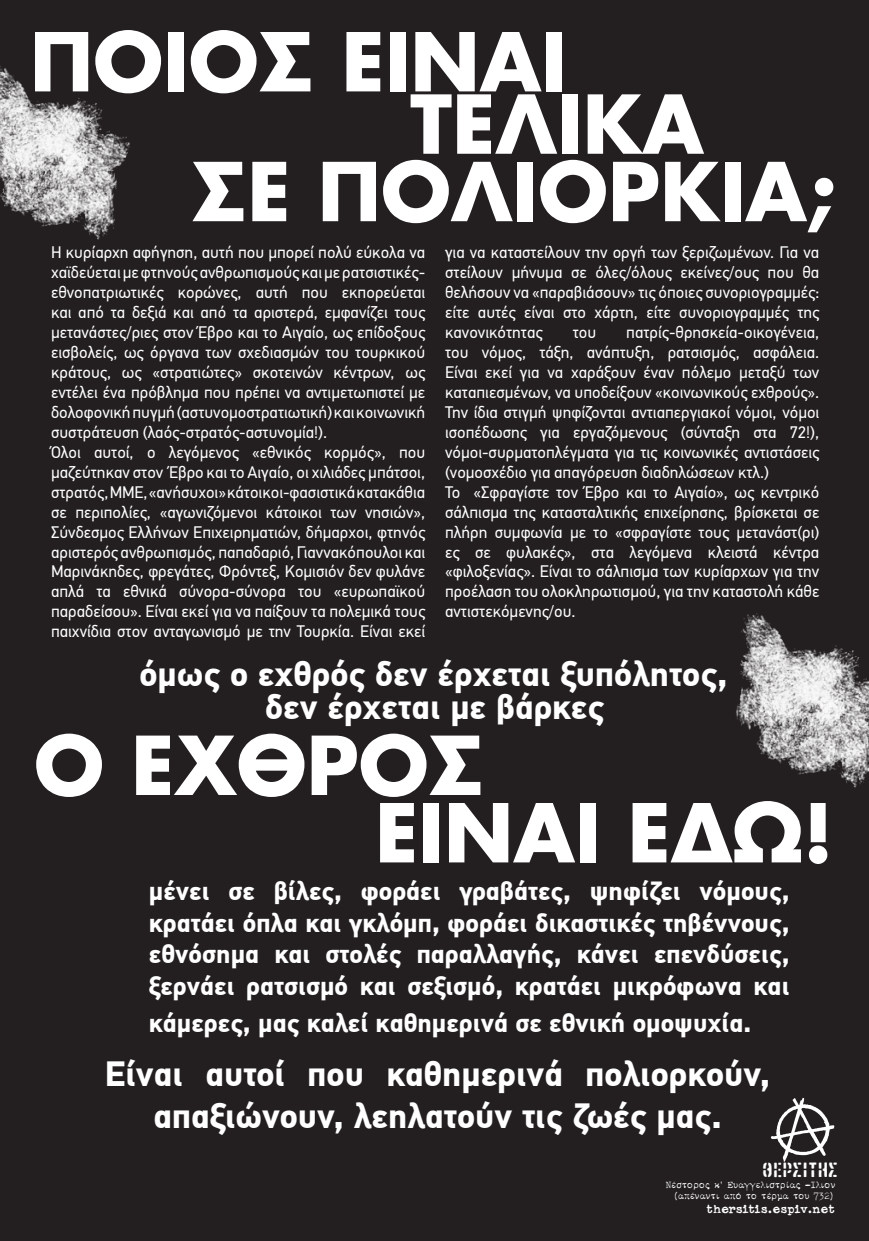
<style>
.page{position:relative;width:869px;height:1241px;background:#fff}
.page>*{position:absolute;margin:0;border:0;box-sizing:border-box;transform-origin:0 0}
.t1{font:700 78.75px/67.4px "PF Futura Neu";color:#fff}
.t2{font:700 35px/42px "PF Din Text Pro";color:#fff;text-align:center}
.t3{font:700 26.25px/31.5px "PF Din Text Pro";color:#fff;text-align:justify}
.t4{font:19.25px "PF Diesel Cargo";color:#fff}
.t5{font:16.62px/19.9px "PF Din Text Pro";color:#fff}
.t6{font:700 13.12px "CF Bar Text";color:#fff}
.t7{font:10.5px "CF Bar Text";color:#fff}
</style>
<div class="page">
<div style="left:0;top:0;width:868px;height:1240px;background:#231f20"></div>
<img style="left:770px;top:1097px;width:65px;height:65px">
<img style="left:0;top:66px;width:130px;height:174px">
<img style="left:736px;top:613px;width:132px;height:174px">
<h1 class="t1" style="left:30px;top:26px;width:538px">ΠΟΙΟΣ ΕΙΝΑΙ</h1>
<h1 class="t1" style="left:191px;top:88px;width:643px;text-indent:218px">ΤΕΛΙΚΑ<br>ΣΕ ΠΟΛΙΟΡΚΙΑ;</h1>
<p class="t5" style="left:51px;top:242px;width:375px">Η κυρίαρχη αφήγηση, αυτή που μπορεί πολύ εύκολα να χαϊδεύεται με φτηνούς ανθρωπισμούς και με ρατσιστικές&shy;εθνοπατριωτικές κορώνες, αυτή που εκπορεύεται και από τα δεξιά και από τα αριστερά, εμφανίζει τους μετανάστες/ριες στον Έβρο και το Αιγαίο, ως επίδοξους εισβολείς, ως όργανα των σχεδιασμών του τουρκικού κράτους, ως «στρατιώτες» σκοτεινών κέντρων, ως εντέλει ένα πρόβλημα που πρέπει να αντιμετωπιστεί με δολοφονική πυγμή (αστυνομοστρατιωτική) και κοινωνική συστράτευση (λαός-στρατός-αστυνομία!).<br>Όλοι αυτοί, ο λεγόμενος «εθνικός κορμός», που μαζεύτηκαν στον Έβρο και το Αιγαίο, οι χιλιάδες μπάτσοι, στρατός, ΜΜΕ, «ανήσυχοι» κάτοικοι-φασιστικά κατακάθια σε περιπολίες, «αγωνιζόμενοι κάτοικοι των νησιών», Σύνδεσμος Ελλήνων Επιχειρηματιών, δήμαρχοι, φτηνός αριστερός ανθρωπισμός, παπαδαριό, Γιαννακόπουλοι και Μαρινάκηδες, φρεγάτες, Φρόντεξ, Κομισιόν δεν φυλάνε απλά τα εθνικά σύνορα-σύνορα του «ευρωπαϊκού παραδείσου». Είναι εκεί για να παίξουν τα πολεμικά τους παιχνίδια στον ανταγωνισμό με την Τουρκία. Είναι εκεί</p>
<p class="t5" style="left:445px;top:242px;width:375px;text-align:justify">για να καταστείλουν την οργή των ξεριζωμένων. Για να στείλουν μήνυμα σε όλες/όλους εκείνες/ους που θα θελήσουν να «παραβιάσουν» τις όποιες συνοριογραμμές: είτε αυτές είναι στο χάρτη, είτε συνοριογραμμές της κανονικότητας</p>
<p class="t5" style="left:445px;top:322px;width:375px;text-indent:181px">πατρίς-θρησκεία-οικογένεια, του νόμος, τάξη, ανάπτυξη, ρατσισμός, ασφάλεια.<br>Είναι εκεί για να χαράξουν έναν πόλεμο μεταξύ των καταπιεσμένων, να υποδείξουν «κοινωνικούς εχθρούς».<br>Την ίδια στιγμή ψηφίζονται αντιαπεργιακοί νόμοι, νόμοι ισοπέδωσης για εργαζόμενους (σύνταξη στα 72!), νόμοι-συρματοπλέγματα για τις κοινωνικές αντιστάσεις (νομοσχέδιο για απαγόρευση διαδηλώσεων κτλ.)<br>Το «Σφραγίστε τον Έβρο και το Αιγαίο», ως κεντρικό σάλπισμα της κατασταλτικής επιχείρησης, βρίσκεται σε πλήρη συμφωνία με το «σφραγίστε τους μετανάστ(ρι) ες σε φυλακές», στα λεγόμενα κλειστά κέντρα «φιλοξενίας». Είναι το σάλπισμα των κυρίαρχων για την προέλαση του ολοκληρωτισμού, για την καταστολή κάθε αντιστεκόμενης/ου.</p>
<h2 class="t2" style="left:139px;top:654px;width:589px">όμως ο εχθρός δεν έρχεται ξυπόλητος,</h2>
<h1 class="t1" style="left:34px;top:729px;width:451px">Ο ΕΧΘΡΟΣ</h1>
<p class="t5" style="left:572px;top:322px;width:25px">του</p>
<h2 class="t2" style="left:265px;top:686px;width:341px">δεν έρχεται με βάρκες</h2>
<h1 class="t1" style="left:375px;top:796px;width:459px">ΕΙΝΑΙ ΕΔΩ!</h1>
<h3 class="t3" style="left:149px;top:876px;width:641px">μένει σε βίλες, φοράει γραβάτες, ψηφίζει νόμους, κρατάει όπλα και γκλόμπ, φοράει δικαστικές τηβέννους, εθνόσημα και στολές παραλλαγής, κάνει επενδύσεις, ξερνάει ρατσισμό και σεξισμό, κρατάει μικρόφωνα και</h3>
<h3 class="t3" style="left:149px;top:1007px;width:603px">κάμερες, μας καλεί καθημερινά σε εθνική ομοψυχία.</h3>
<h2 class="t2" style="left:105px;top:1053px;width:666px">Είναι αυτοί που καθημερινά πολιορκούν, απαξιώνουν, λεηλατούν τις ζωές μας.</h2>
<p class="t4" style="left:761px;top:1158px;width:77px">ΘΕΡΣΙΤΗΣ</p>
<p class="t7" style="left:665px;top:1179px;width:171px">Νέστορος κ’ Ευαγγελιστρίας -Ιλιον</p>
<p class="t6" style="left:706px;top:1202px;width:130px">thersitis.espiv.net</p>
<p class="t7" style="left:673px;top:1190px;width:161px">(απέναντι από το τέρμα του 732)</p>
</div>
